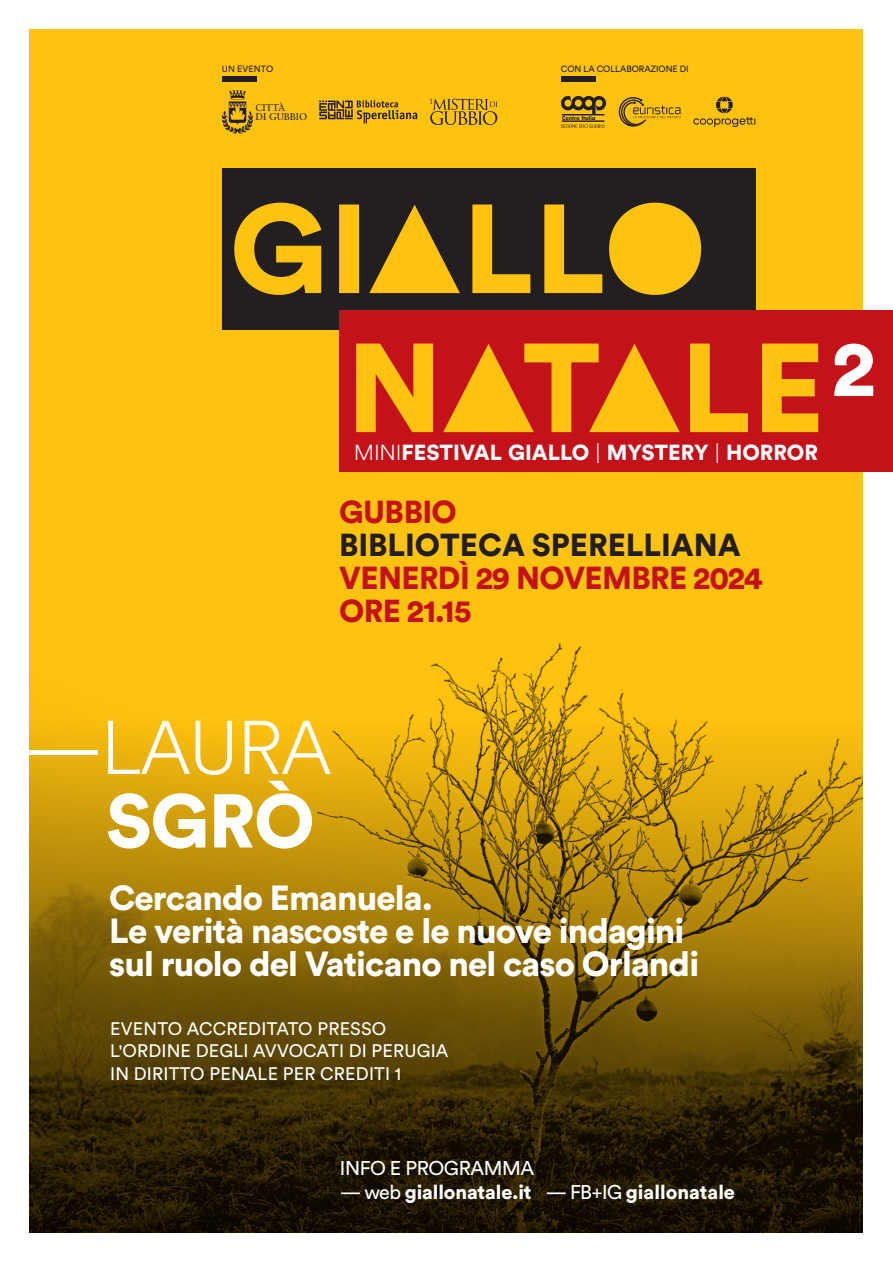
<style>
.page{position:relative;width:893px;height:1263px;background:#fff}
.page>*{position:absolute;margin:0;border:0;box-sizing:border-box;transform-origin:0 0}
.t1{font:300 75px "Circular Spotify Text";letter-spacing:-.03em;color:#fff}
.t2{font:900 75px "Circular Std";color:#fff}
.t3{font:900 34.5px/33px "Circular Std";letter-spacing:-.025em;color:#fff}
.t4{font:900 31.5px/33px "Circular Std";letter-spacing:-.02em;color:#c4121a}
.t5{font:900 31.5px "Circular Std";color:#231f20}
.t6{font:900 21.6px "Circular Std";color:#fff}
.t7{font:900 19.8px "Circular Std";letter-spacing:-.005em;color:#fff}
.t8{font:19.8px "Circular Std";letter-spacing:-.02em;color:#fff}
.t9{font:18px/22.5px "Circular Std";letter-spacing:.01em;color:#fff}
.t10{font:9.9px/8.9px "Sabon LT Std";color:#231f20}
.t11{font:9px "Circular Std";letter-spacing:-.01em;color:#231f20}
.t12{font:9px "Circular Std";letter-spacing:.01em;color:#231f20}
.s1{font-family:"Circular Spotify Text";font-weight:300}
.s2{font-weight:400}
</style>
<div class="page">
<div style="left:29px;top:29px;width:834px;height:1204px;background:#fec210"></div>
<img style="left:409px;top:643px;width:268px;height:78px">
<svg style="left:29px;top:721px;width:834px;height:512px;background:#7c5e06"></svg>
<div style="left:222px;top:168px;width:533px;height:162px;background:#231f20"></div>
<svg style="left:234px;top:203px;width:467px;height:92px"></svg>
<div style="left:339px;top:310px;width:554px;height:162px;background:#c4121a"></div>
<svg style="left:356px;top:344px;width:462px;height:88px"></svg>
<svg style="left:834px;top:344px;width:39px;height:52px"></svg>
<div style="left:222px;top:76px;width:35px;height:5px;background:#231f20"></div>
<svg style="left:430px;top:99px;width:67px;height:26px"></svg>
<svg style="left:319px;top:100px;width:99px;height:23px"></svg>
<svg style="left:222px;top:90px;width:31px;height:43px"></svg>
<div style="left:561px;top:76px;width:35px;height:5px;background:#231f20"></div>
<svg style="left:561px;top:96px;width:45px;height:32px"></svg>
<svg style="left:618px;top:97px;width:63px;height:30px"></svg>
<svg style="left:693px;top:97px;width:62px;height:30px"></svg>
<p class="t12" style="left:222px;top:63px;width:53px">UN EVENTO</p>
<p class="t10" style="left:255px;top:103px;width:53px">CITTÀ<br>DI GUBBIO</p>
<p class="t11" style="left:561px;top:63px;width:129px">CON LA COLLABORAZIONE DI</p>
<p class="t6" style="left:354px;top:438px;width:466px"><span class="s1">MINI</span>FESTIVAL GIALLO <span class="s1">|</span> MYSTERY <span class="s1">|</span> HORROR</p>
<p class="t4" style="left:339px;top:494px;width:119px">GUBBIO</p>
<p class="t5" style="left:339px;top:524px;width:403px">BIBLIOTECA SPERELLIANA</p>
<p class="t4" style="left:339px;top:560px;width:425px">VENERDÌ 29 NOVEMBRE 2024<br>ORE 21.15</p>
<h1 class="t1" style="left:24px;top:696px;width:310px">—LAURA</h1>
<h1 class="t2" style="left:106px;top:771px;width:210px">SGRÒ</h1>
<p class="t3" style="left:109px;top:881px;width:591px">Cercando Emanuela.<br>Le verità nascoste e le nuove indagini sul ruolo del Vaticano nel caso Orlandi</p>
<p class="t9" style="left:110px;top:1017px;width:340px">EVENTO ACCREDITATO PRESSO<br>L'ORDINE DEGLI AVVOCATI DI PERUGIA<br>IN DIRITTO PENALE PER CREDITI 1</p>
<p class="t8" style="left:340px;top:1156px;width:196px">INFO E PROGRAMMA</p>
<p class="t7" style="left:340px;top:1178px;width:397px"><span class="s2">— web</span> giallonatale.it <span class="s2">— FB+IG</span> giallonatale</p>
</div>
